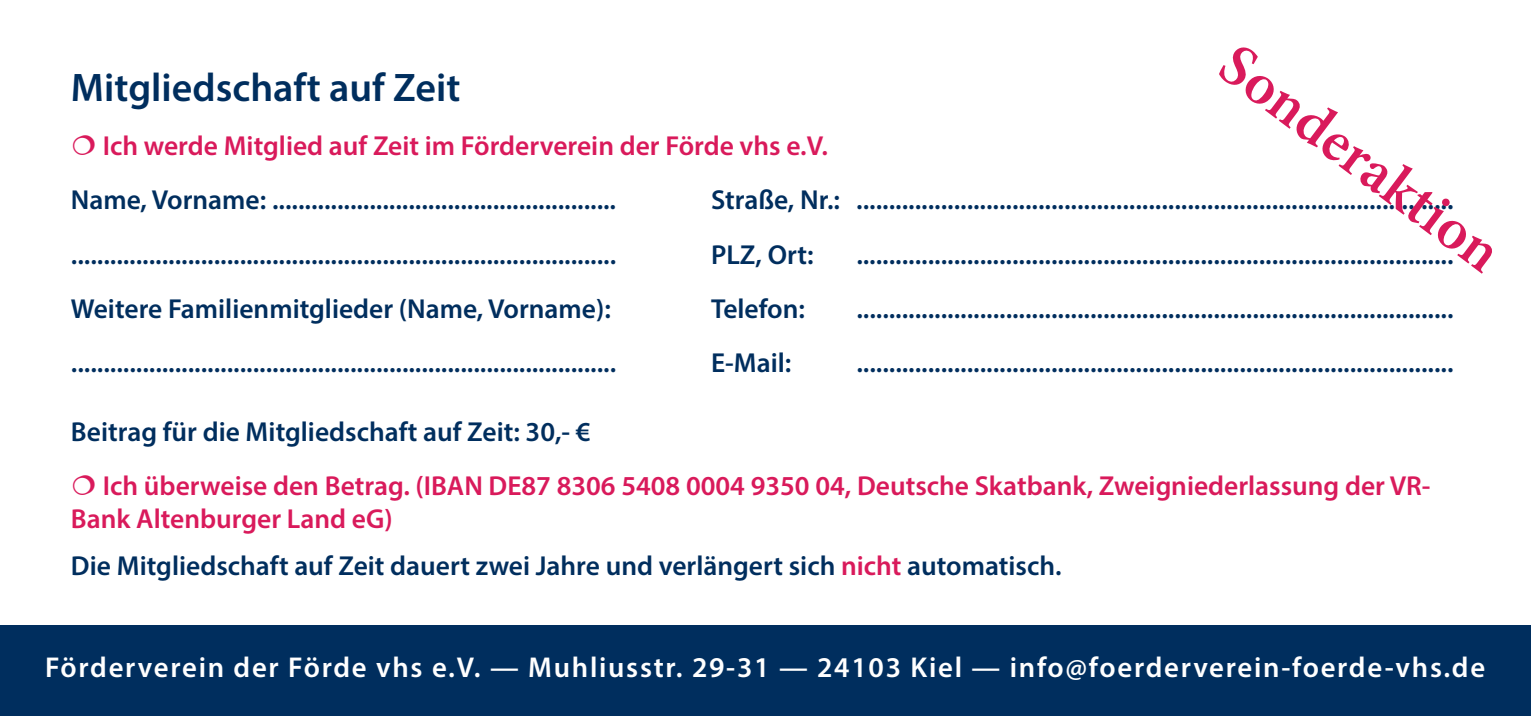
<style>
.page{position:relative;width:1531px;height:716px;background:#fff}
.page>*{position:absolute;margin:0;border:0;box-sizing:border-box;transform-origin:0 0}
.t1{font:600 60px "Minion Pro";color:#d91a5b}
.t2{font:600 40px "Myriad Pro";color:#002e5e}
.t3{font:600 28.75px "Myriad Pro";letter-spacing:.06em;color:#fff}
.t4{font:600 27.5px "Myriad Pro";color:#002e5e}
.t5{font:600 27.5px/33px "Myriad Pro";color:#d91a5b}
.s1{color:#d91a5b}
</style>
<div class="page">
<div style="left:0;top:625px;width:1530px;height:91px;background:#002e5e"></div>
<h1 class="t1" style="left:1251px;top:24px;width:337px;rotate:37deg">Sonderaktion</h1>
<h2 class="t2" style="left:71px;top:62px;width:391px">Mitgliedschaft auf Zeit</h2>
<p class="t5" style="left:103px;top:129px;width:727px">Ich werde Mitglied auf Zeit im Förderverein der Förde vhs e.V.</p>
<p class="t4" style="left:71px;top:183px;width:547px">Name, Vorname: .....................................................</p>
<p class="t4" style="left:711px;top:183px;width:744px">Straße, Nr.: ............................................................................................</p>
<p class="t4" style="left:711px;top:237px;width:104px">PLZ, Ort:</p>
<p class="t4" style="left:71px;top:237px;width:547px">....................................................................................</p>
<p class="t4" style="left:856px;top:237px;width:599px">............................................................................................</p>
<p class="t4" style="left:71px;top:291px;width:541px">Weitere Familienmitglieder (Name, Vorname):</p>
<p class="t4" style="left:711px;top:291px;width:95px">Telefon:</p>
<p class="t4" style="left:71px;top:345px;width:547px">....................................................................................</p>
<p class="t4" style="left:711px;top:345px;width:82px">E-Mail:</p>
<p class="t4" style="left:856px;top:291px;width:599px">............................................................................................</p>
<p class="t4" style="left:856px;top:345px;width:599px">............................................................................................</p>
<p class="t4" style="left:71px;top:414px;width:521px">Beitrag für die Mitgliedschaft auf Zeit: 30,- €</p>
<p class="t5" style="left:71px;top:468px;width:1361px;text-indent:32px">Ich überweise den Betrag. (IBAN DE87 8306 5408 0004 9350 04, Deutsche Skatbank, Zweigniederlassung der VR-<br>Bank Altenburger Land eG)</p>
<p class="t4" style="left:71px;top:548px;width:992px">Die Mitgliedschaft auf Zeit dauert zwei Jahre und verlängert sich <span class="s1">nicht</span> automatisch.</p>
<p class="t3" style="left:45px;top:649px;width:1441px">Förderverein der Förde vhs e.V. — Muhliusstr. 29-31 — 24103 Kiel — info@foerderverein-foerde-vhs.de</p>
</div>
